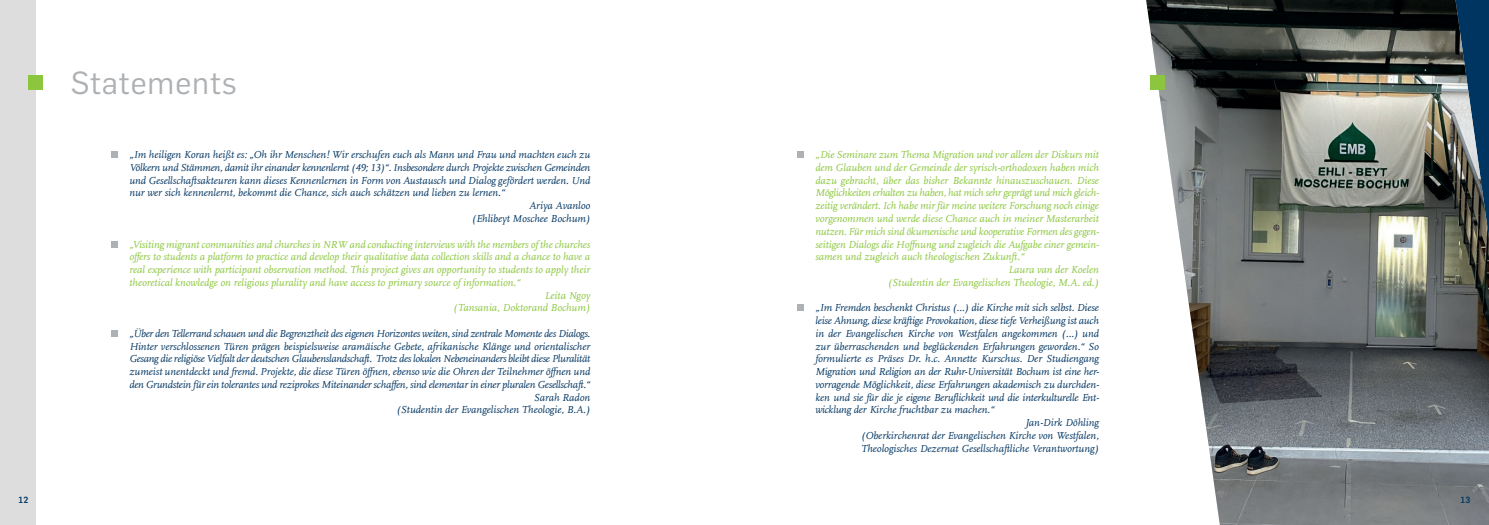
<style>
.page{position:relative;width:1489px;height:525px;background:#fff}
.page>*{position:absolute;margin:0;border:0;box-sizing:border-box;transform-origin:0 0}
.t1{font:31.25px "Rub Flama";letter-spacing:.03em;color:#aeb1b4}
.t2{font:italic 10.62px "RUB Scala TZ";letter-spacing:-.005em;color:#8bc63e}
.t3{font:italic 10.62px "RUB Scala TZ";color:#003562}
.t4{font:italic 10.62px/12.8px "RUB Scala TZ";letter-spacing:-.02em;color:#003562;text-align:right}
.t5{font:italic 10.62px "RUB Scala TZ";letter-spacing:-.025em;color:#8bc63e}
.t6{font:700 8.75px "Rub Flama";color:#003562}
</style>
<div class="page">
<div style="left:0;top:0;width:35px;height:524px;background:#dedddd"></div>
<div style="left:28px;top:75px;width:15px;height:14px;background:#8bc63e"></div>
<img style="left:1146px;top:0;width:342px;height:524px">
<div style="left:1150px;top:75px;width:14px;height:14px;background:#8bc63e"></div>
<svg style="left:797px;top:152px;width:6px;height:6px"></svg>
<div style="left:797px;top:304px;width:6px;height:7px;background:#aeb1b4"></div>
<svg style="left:111px;top:152px;width:6px;height:6px"></svg>
<svg style="left:111px;top:330px;width:6px;height:6px"></svg>
<svg style="left:111px;top:241px;width:6px;height:6px"></svg>
<p class="t6" style="left:19px;top:493px;width:11px">12</p>
<h1 class="t1" style="left:71px;top:62px;width:168px">Statements</h1>
<p class="t3" style="left:129px;top:148px;width:462px">„Im heiligen Koran heißt es: „Oh ihr Menschen! Wir erschufen euch als Mann und Frau und machten euch zu</p>
<p class="t4" style="left:129px;top:161px;width:462px">Völkern und Stämmen, damit ihr einander kennenlernt (49; 13)“. Insbesondere durch Projekte zwischen Gemeinden</p>
<p class="t3" style="left:129px;top:173px;width:462px">und Gesellschaftsakteuren kann dieses Kennenlernen in Form von Austausch und Dialog gefördert werden. Und</p>
<p class="t3" style="left:129px;top:186px;width:377px">nur wer sich kennenlernt, bekommt die Chance, sich auch schätzen und lieben zu lernen.“</p>
<p class="t3" style="left:529px;top:199px;width:63px">Ariya Avanloo</p>
<p class="t3" style="left:471px;top:212px;width:120px">(Ehlibeyt Moschee Bochum)</p>
<p class="t2" style="left:129px;top:237px;width:462px">„Visiting migrant communities and churches in NRW and conducting interviews with the members of the churches</p>
<p class="t2" style="left:129px;top:250px;width:462px">offers to students a platform to practice and develop their qualitative data collection skills and a chance to have a</p>
<p class="t2" style="left:129px;top:263px;width:462px">real experience with participant observation method. This project gives an opportunity to students to apply their</p>
<p class="t2" style="left:129px;top:275px;width:392px">theoretical knowledge on religious plurality and have access to primary source of information.“</p>
<p class="t2" style="left:545px;top:288px;width:47px">Leita Ngoy</p>
<p class="t2" style="left:453px;top:301px;width:138px">(Tansania, Doktorand Bochum)</p>
<p class="t4" style="left:129px;top:326px;width:462px">„Über den Tellerrand schauen und die Begrenztheit des eigenen Horizontes weiten, sind zentrale Momente des Dialogs.<br>Hinter verschlossenen Türen prägen beispielsweise aramäische Gebete, afrikanische Klänge und orientalischer Gesang die religiöse Vielfalt der deutschen Glaubenslandschaft. Trotz des lokalen Nebeneinanders bleibt diese Pluralität zumeist unentdeckt und fremd. Projekte, die diese Türen öffnen, ebenso wie die Ohren der Teilnehmer öffnen und den Grundstein für ein tolerantes und reziprokes Miteinander schaffen, sind elementar in einer pluralen Gesellschaft.“ Sarah Radon<br>(Studentin der Evangelischen Theologie, B.A.)</p>
<p class="t2" style="left:815px;top:148px;width:285px">„Die Seminare zum Thema Migration und vor allem der Diskurs mit</p>
<p class="t2" style="left:815px;top:161px;width:285px">dem Glauben und der Gemeinde der syrisch-orthodoxen haben mich</p>
<p class="t2" style="left:815px;top:173px;width:285px">dazu gebracht, über das bisher Bekannte hinauszuschauen. Diese</p>
<p class="t5" style="left:815px;top:186px;width:285px">Möglichkeiten erhalten zu haben, hat mich sehr geprägt und mich gleich-</p>
<p class="t2" style="left:815px;top:199px;width:285px">zeitig verändert. Ich habe mir für meine weitere Forschung noch einige</p>
<p class="t2" style="left:815px;top:212px;width:285px">vorgenommen und werde diese Chance auch in meiner Masterarbeit</p>
<p class="t2" style="left:815px;top:224px;width:285px">nutzen. Für mich sind ökumenische und kooperative Formen des gegen-</p>
<p class="t2" style="left:815px;top:237px;width:285px">seitigen Dialogs die Hoffnung und zugleich die Aufgabe einer gemein-</p>
<p class="t2" style="left:815px;top:250px;width:210px">samen und zugleich auch theologischen Zukunft.“</p>
<p class="t2" style="left:1008px;top:263px;width:92px">Laura van der Koelen</p>
<p class="t2" style="left:887px;top:275px;width:212px">(Studentin der Evangelischen Theologie, M.A. ed.)</p>
<p class="t3" style="left:815px;top:301px;width:285px">„Im Fremden beschenkt Christus (…) die Kirche mit sich selbst. Diese</p>
<p class="t3" style="left:815px;top:314px;width:285px">leise Ahnung, diese kräftige Provokation, diese tiefe Verheißung ist auch</p>
<p class="t3" style="left:815px;top:326px;width:285px">in der Evangelischen Kirche von Westfalen angekommen (…) und</p>
<p class="t3" style="left:815px;top:339px;width:285px">zur überraschenden und beglückenden Erfahrungen geworden.“ So</p>
<p class="t3" style="left:815px;top:352px;width:285px">formulierte es Präses Dr. h.c. Annette Kurschus. Der Studiengang</p>
<p class="t4" style="left:815px;top:365px;width:285px">Migration und Religion an der Ruhr-Universität Bochum ist eine her-</p>
<p class="t3" style="left:815px;top:377px;width:285px">vorragende Möglichkeit, diese Erfahrungen akademisch zu durchden-</p>
<p class="t4" style="left:815px;top:390px;width:285px">ken und sie für die je eigene Beruflichkeit und die interkulturelle Ent-</p>
<p class="t3" style="left:815px;top:403px;width:181px">wicklung der Kirche fruchtbar zu machen.“</p>
<p class="t3" style="left:1025px;top:416px;width:75px">Jan-Dirk Döhling</p>
<p class="t3" style="left:861px;top:428px;width:239px">(Oberkirchenrat der Evangelischen Kirche von Westfalen,</p>
<p class="t3" style="left:861px;top:441px;width:239px">Theologisches Dezernat Gesellschaftliche Verantwortung)</p>
<p class="t6" style="left:1460px;top:493px;width:11px">13</p>
</div>
